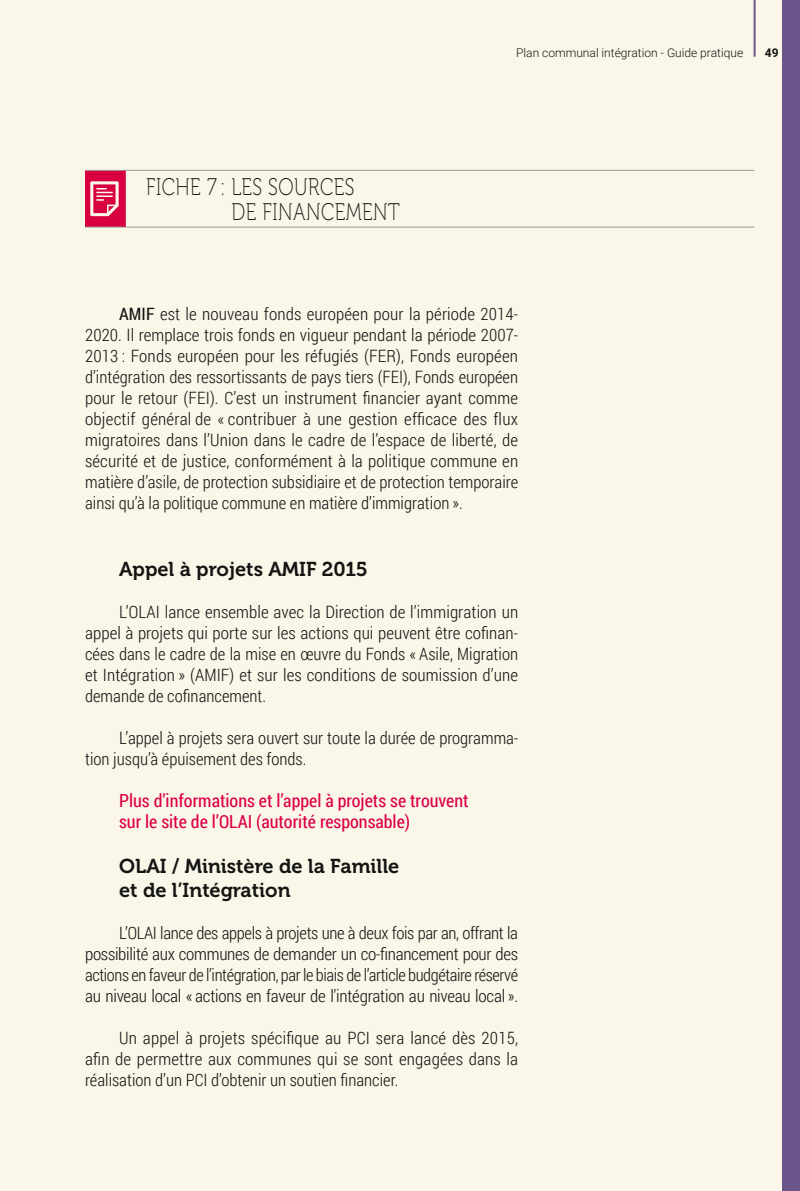
<style>
.page{position:relative;width:800px;height:1191px;background:#fff}
.page>*{position:absolute;margin:0;border:0;box-sizing:border-box;transform-origin:0 0}
.t1{font:24px/24.8px "Museo 100";letter-spacing:.025em;color:#141413;scale:.8 1}
.t2{font:20px/24px "Museo 700";color:#141413}
.t3{font:18px/21px "Roboto Condensed";color:#dd0047}
.t4{font:300 17px/21px "Roboto Condensed";color:#141413;text-align:justify}
.t5{font:300 12px "Roboto";color:#141413}
.t6{font:700 12px "Roboto";color:#141413}
.s1{font-weight:400}
</style>
<div class="page">
<div style="left:0;top:0;width:799px;height:1191px;background:#faf7e9"></div>
<hr style="left:753px;top:0;width:2px;height:57px;background:#6a558b">
<div style="left:85px;top:170px;width:40px;height:57px;background:#d80040"></div>
<hr style="left:85px;top:170px;width:40px;height:1px;background:#a2a3a3">
<hr style="left:125px;top:170px;width:629px;height:1px;background:#a2a3a3">
<hr style="left:85px;top:227px;width:40px;height:1px;background:#a2a3a3">
<hr style="left:125px;top:227px;width:629px;height:1px;background:#a2a3a3">
<hr style="left:124px;top:171px;width:2px;height:56px;background:#dd0047">
<svg style="left:90px;top:181px;width:29px;height:35px"></svg>
<div style="left:782px;top:0;width:17px;height:1191px;background:#6a558b"></div>
<h1 class="t1" style="left:231px;top:175px;width:212px;text-indent:-85px">FICHE 7 : LES SOURCES<br>DE FINANCEMENT</h1>
<p class="t5" style="left:516px;top:44px;width:228px">Plan communal intégration - Guide pratique</p>
<p class="t6" style="left:764px;top:44px;width:15px">49</p>
<p class="t4" style="left:85px;top:303px;width:434px;text-indent:34px"><span class="s1">AMIF</span> est le nouveau fonds européen pour la période 2014- 2020. Il remplace trois fonds en vigueur pendant la période 2007- 2013 : Fonds européen pour les réfugiés (FER), Fonds européen d’intégration des ressortissants de pays tiers (FEI), Fonds européen pour le retour (FEI). C’est un instrument financier ayant comme objectif général de « contribuer à une gestion efficace des flux migratoires dans l’Union dans le cadre de l’espace de liberté, de sécurité et de justice, conformément à la politique commune en matière d’asile, de protection subsidiaire et de protection temporaire ainsi qu’à la politique commune en matière d’immigration ».</p>
<p class="t2" style="left:119px;top:557px;width:250px">Appel à projets AMIF 2015</p>
<p class="t4" style="left:85px;top:600px;width:434px;text-indent:34px">L’OLAI lance ensemble avec la Direction de l’immigration un appel à projets qui porte sur les actions qui peuvent être cofinan&shy;cées dans le cadre de la mise en œuvre du Fonds « Asile, Migration et Intégration » (AMIF) et sur les conditions de soumission d’une demande de cofinancement.</p>
<p class="t4" style="left:85px;top:726px;width:434px;text-indent:34px">L’appel à projets sera ouvert sur toute la durée de programma&shy;tion jusqu’à épuisement des fonds.</p>
<p class="t3" style="left:119px;top:789px;width:351px">Plus d’informations et l’appel à projets se trouvent sur le site de l’OLAI (autorité responsable)</p>
<p class="t2" style="left:119px;top:854px;width:281px">OLAI / Ministère de la Famille et de l’Intégration</p>
<p class="t4" style="left:85px;top:921px;width:434px;text-indent:34px">L’OLAI lance des appels à projets une à deux fois par an, offrant la possibilité aux communes de demander un co-financement pour des actions en faveur de l’intégration, par le biais de l’article budgétaire réservé au niveau local « actions en faveur de l’intégration au niveau local ».</p>
<p class="t4" style="left:85px;top:1026px;width:434px;text-indent:34px">Un appel à projets spécifique au PCI sera lancé dès 2015, afin de permettre aux communes qui se sont engagées dans la réalisation d’un PCI d’obtenir un soutien financier.</p>
</div>
